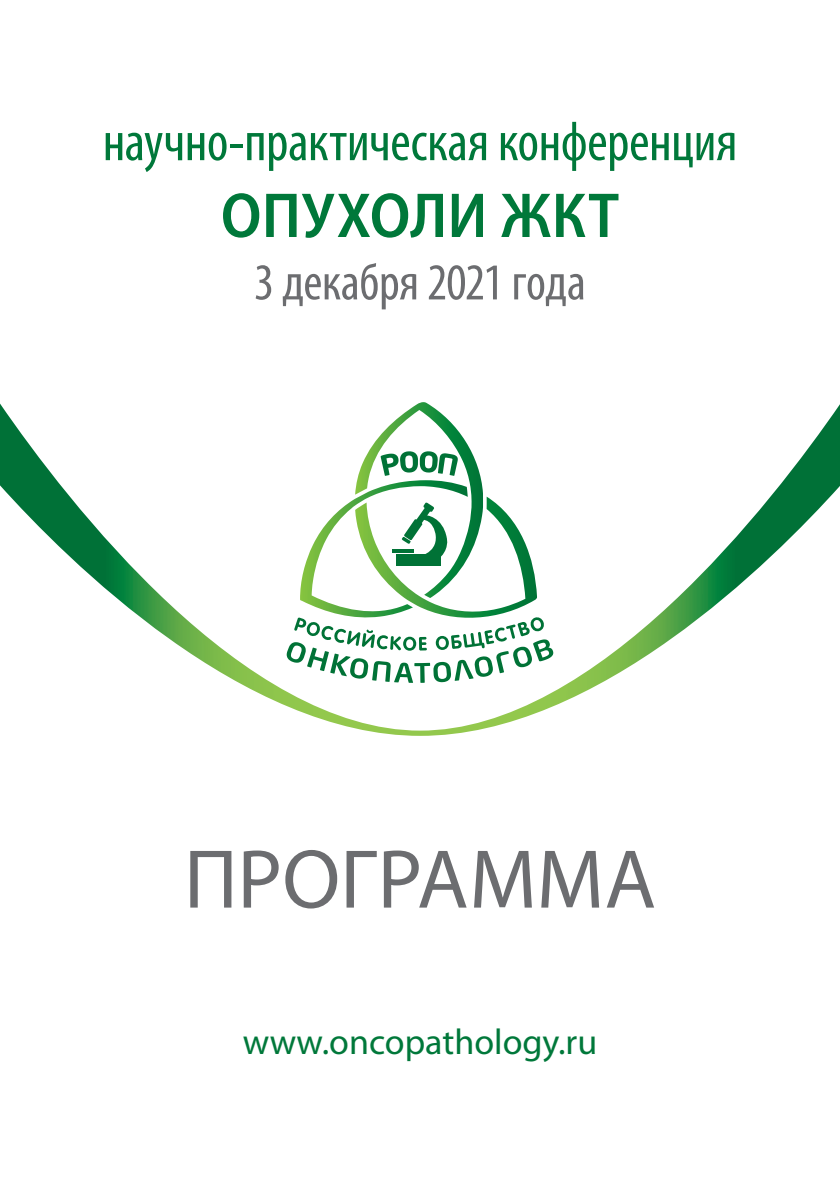
<style>
.page{position:relative;width:840px;height:1191px;background:#fff}
.page>*{position:absolute;margin:0;border:0;box-sizing:border-box;transform-origin:0 0}
.t1{font:84px "Myriad Pro";color:#6c6d70}
.t2{font:600 semi-condensed 64px "Myriad Pro";letter-spacing:.01em;color:#00783a}
.t3{font:condensed 56px "Myriad Pro";letter-spacing:-.01em;color:#00783a}
.t4{font:condensed 52px "Myriad Pro";letter-spacing:-.01em;color:#6c6d70}
.t5{font:36px "Myriad Pro";color:#00783a}
</style>
<div class="page">
<svg style="left:0;top:403px;width:839px;height:333px"></svg>
<svg style="left:286px;top:402px;width:267px;height:281px"></svg>
<p class="t3" style="left:103px;top:108px;width:636px">научно-практическая конференция</p>
<p class="t2" style="left:221px;top:175px;width:399px">ОПУХОЛИ ЖКТ</p>
<p class="t4" style="left:254px;top:251px;width:333px">3 декабря 2021 года</p>
<p class="t1" style="left:184px;top:827px;width:473px">ПРОГРАММА</p>
<p class="t5" style="left:242px;top:1019px;width:356px">www.oncopathology.ru</p>
</div>
